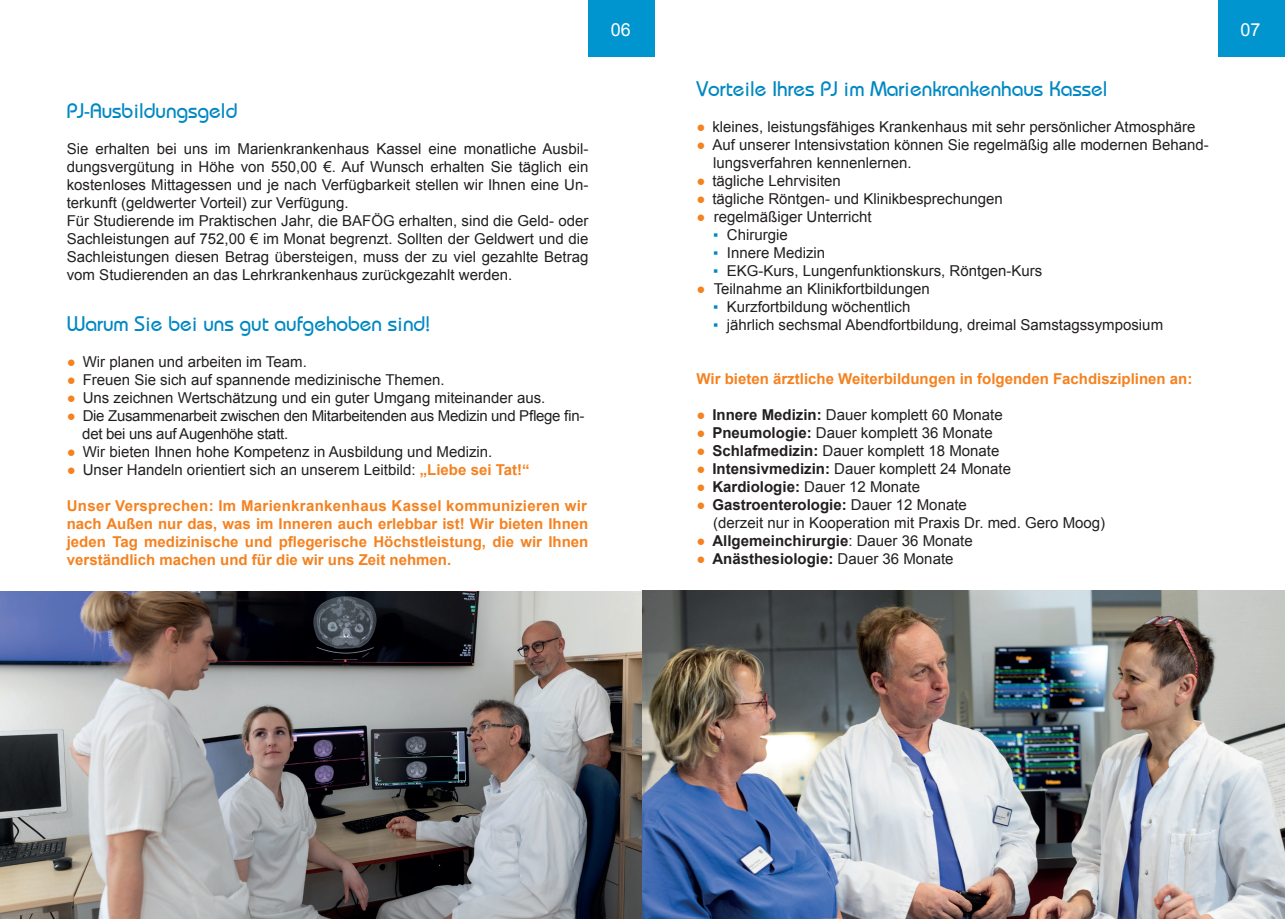
<style>
.page{position:relative;width:1285px;height:919px;background:#fff}
.page>*{position:absolute;margin:0;border:0;box-sizing:border-box;transform-origin:0 0}
.t1{font:21px "Bimini Normal";color:#0088c2}
.t2{font:18px "Arial";color:#fff}
.t3{font:15px/18px "Arial";color:#231f20}
.t4{font:700 15px/18px "Arial";color:#f58220;text-align:justify}
.t5{font:15px/18px "Arial";letter-spacing:-.02em;color:#231f20}
.t6{font:700 15px "Arial";color:#231f20}
.s1{font-family:"Arial Narrow";color:#f58220}
.s2{font-weight:700;color:#f58220}
.s3{color:#f58220}
.s4{color:#0088c2}
.s5{font-weight:700}
.s6{font-family:"Arial Narrow";font-weight:400;color:#f58220}
.s7{font-weight:400}
</style>
<div class="page">
<div style="left:588px;top:0;width:67px;height:56px;background:#0095ce"></div>
<img style="left:0;top:591px;width:642px;height:327px">
<div style="left:1217px;top:0;width:67px;height:56px;background:#0095ce"></div>
<img style="left:642px;top:590px;width:642px;height:328px">
<h1 class="t1" style="left:67px;top:98px;width:172px">PJ-Ausbildungsgeld</h1>
<p class="t3" style="left:67px;top:140px;width:523px">Sie erhalten bei uns im Marienkrankenhaus Kassel eine monatliche Ausbil&shy;dungsvergütung in Höhe von 550,00 €. Auf Wunsch erhalten Sie täglich ein kostenloses Mittagessen und je nach Verfügbarkeit stellen wir Ihnen eine Un&shy;terkunft (geldwerter Vorteil) zur Verfügung.<br>Für Studierende im Praktischen Jahr, die BAFÖG erhalten, sind die Geld- oder Sachleistungen auf 752,00 € im Monat begrenzt. Sollten der Geldwert und die Sachleistungen diesen Betrag übersteigen, muss der zu viel gezahlte Betrag vom Studierenden an das Lehrkrankenhaus zurückgezahlt werden.</p>
<h1 class="t1" style="left:67px;top:311px;width:364px">Warum Sie bei uns gut aufgehoben sind!</h1>
<p class="t3" style="left:67px;top:352px;width:241px"><span class="s1">●</span> Wir planen und arbeiten im Team.</p>
<p class="t3" style="left:67px;top:370px;width:379px"><span class="s1">●</span> Freuen Sie sich auf spannende medizinische Themen.</p>
<p class="t3" style="left:67px;top:388px;width:480px"><span class="s1">●</span> Uns zeichnen Wertschätzung und ein guter Umgang miteinander aus.</p>
<p class="t5" style="left:82px;top:406px;width:503px;text-indent:-15px"><span class="s1">●</span> Die Zusammenarbeit zwischen den Mitarbeitenden aus Medizin und Pflege fin&shy;det bei uns auf Augenhöhe statt.</p>
<p class="t3" style="left:67px;top:442px;width:427px"><span class="s1">●</span> Wir bieten Ihnen hohe Kompetenz in Ausbildung und Medizin.</p>
<p class="t3" style="left:67px;top:460px;width:464px"><span class="s1">●</span> Unser Handeln orientiert sich an unserem Leitbild: <span class="s2">„Liebe sei Tat!“</span></p>
<p class="t4" style="left:67px;top:497px;width:523px">Unser Versprechen: Im Marienkrankenhaus Kassel kommunizieren wir nach Außen nur das, was im Inneren auch erlebbar ist! Wir bieten Ihnen jeden Tag medizinische und pflegerische Höchstleistung, die wir Ihnen verständlich machen und für die wir uns Zeit nehmen.</p>
<p class="t2" style="left:610px;top:18px;width:22px">06</p>
<p class="t2" style="left:1240px;top:18px;width:22px">07</p>
<h1 class="t1" style="left:696px;top:76px;width:412px">Vorteile Ihres PJ im Marienkrankenhaus Kassel</h1>
<p class="t3" style="left:696px;top:118px;width:500px"><span class="s1">●</span> kleines, leistungsfähiges Krankenhaus mit sehr persönlicher Atmosphäre</p>
<p class="t3" style="left:713px;top:136px;width:497px;text-indent:-17px"><span class="s1">●</span> Auf unserer Intensivstation können Sie regelmäßig alle modernen Behand&shy;lungsverfahren kennenlernen.</p>
<p class="t3" style="left:696px;top:172px;width:146px"><span class="s1">●</span> tägliche Lehrvisiten</p>
<p class="t3" style="left:696px;top:190px;width:308px"><span class="s1">●</span> tägliche Röntgen- und Klinikbesprechungen</p>
<p class="t3" style="left:696px;top:208px;width:176px"><span class="s3">●</span> regelmäßiger Unterricht</p>
<p class="t3" style="left:713px;top:226px;width:76px"><span class="s4">▪</span> Chirurgie</p>
<p class="t3" style="left:713px;top:244px;width:114px"><span class="s4">▪</span> Innere Medizin</p>
<p class="t3" style="left:713px;top:262px;width:330px"><span class="s4">▪</span> EKG-Kurs, Lungenfunktionskurs, Röntgen-Kurs</p>
<p class="t3" style="left:696px;top:280px;width:235px"><span class="s3">●</span> Teilnahme an Klinikfortbildungen</p>
<p class="t3" style="left:713px;top:298px;width:199px"><span class="s4">▪</span> Kurzfortbildung wöchentlich</p>
<p class="t3" style="left:713px;top:316px;width:451px"><span class="s4">▪</span> jährlich sechsmal Abendfortbildung, dreimal Samstagssymposium</p>
<p class="t4" style="left:696px;top:370px;width:497px">Wir bieten ärztliche Weiterbildungen in folgenden Fachdisziplinen an:</p>
<p class="t3" style="left:696px;top:406px;width:307px"><span class="s1">●</span> <span class="s5">Innere Medizin:</span> Dauer komplett 60 Monate</p>
<p class="t3" style="left:696px;top:424px;width:297px"><span class="s1">●</span> <span class="s5">Pneumologie:</span> Dauer komplett 36 Monate</p>
<p class="t3" style="left:696px;top:442px;width:304px"><span class="s1">●</span> <span class="s5">Schlafmedizin:</span> Dauer komplett 18 Monate</p>
<p class="t3" style="left:696px;top:460px;width:316px"><span class="s1">●</span> <span class="s5">Intensivmedizin:</span> Dauer komplett 24 Monate</p>
<p class="t3" style="left:696px;top:478px;width:225px"><span class="s1">●</span> <span class="s5">Kardiologie:</span> Dauer 12 Monate</p>
<p class="t3" style="left:713px;top:496px;width:393px;text-indent:-17px"><span class="s1">●</span> <span class="s5">Gastroenterologie:</span> Dauer 12 Monate<br>(derzeit nur in Kooperation mit Praxis Dr. med. Gero Moog)</p>
<p class="t6" style="left:696px;top:531px;width:277px"><span class="s6">●</span> Allgemeinchirurgie<span class="s7">: Dauer 36 Monate</span></p>
<p class="t6" style="left:696px;top:549px;width:258px"><span class="s6">●</span> Anästhesiologie: <span class="s7">Dauer 36 Monate</span></p>
</div>
